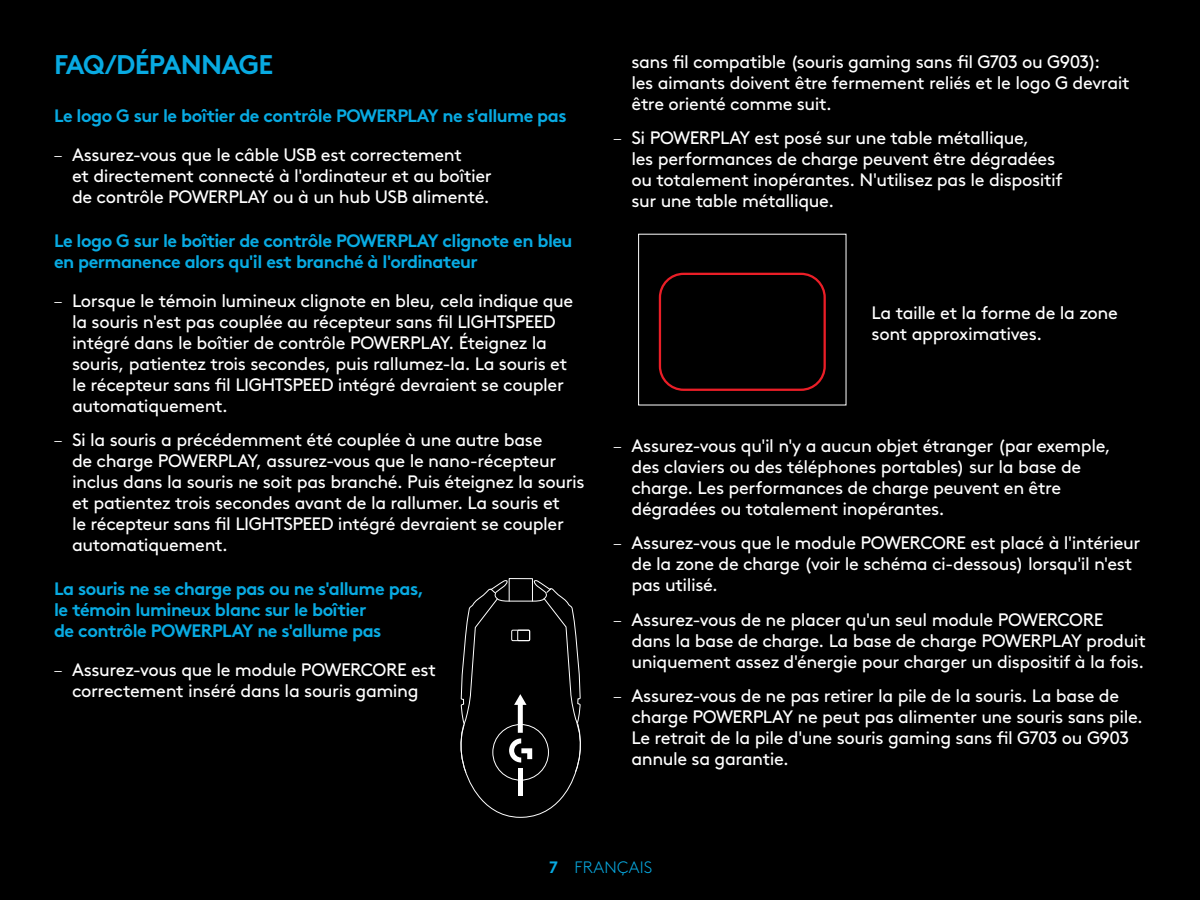
<style>
.page{position:relative;width:1200px;height:900px;background:#000}
.page>*{position:absolute;margin:0;border:0;box-sizing:border-box;transform-origin:0 0}
.t1{font:700 27px "Brown Pro";letter-spacing:-.025em;color:#08aae2}
.t2{font:18px/21px "Brown Pro";letter-spacing:-.02em;color:#fff}
.t3{font:700 18px/21px "Brown Pro";letter-spacing:-.03em;color:#08aae2}
.t4{font:300 16.5px "Brown Pro";letter-spacing:.01em;color:#08aae2}
.s1{font-weight:300}
.s2{font-weight:700}
</style>
<div class="page">
<div style="left:659px;top:273px;width:167px;height:118px;border:2px solid #ea1e27;border-radius:24px"></div>
<div style="left:509px;top:578px;width:24px;height:24px;border:1px solid #fff"></div>
<svg style="left:460px;top:579px;width:121px;height:239px"></svg>
<div style="left:518px;top:768px;width:5px;height:28px;background:#fff"></div>
<h1 class="t1" style="left:54px;top:43px;width:221px">FAQ/DÉPANNAGE</h1>
<p class="t3" style="left:54px;top:104px;width:514px">Le logo G sur le boîtier de contrôle POWERPLAY ne s'allume pas</p>
<p class="t2" style="left:72px;top:143px;width:421px;text-indent:-18px"><span class="s1">–</span> Assurez-vous que le câble USB est correctement<br>et directement connecté à l'ordinateur et au boîtier de contrôle POWERPLAY ou à un hub USB alimenté.</p>
<p class="t3" style="left:54px;top:228px;width:520px">Le logo G sur le boîtier de contrôle POWERPLAY clignote en bleu en permanence alors qu'il est branché à l'ordinateur</p>
<p class="t2" style="left:72px;top:289px;width:503px;text-indent:-18px"><span class="s1">–</span> Lorsque le témoin lumineux clignote en bleu, cela indique que la souris n'est pas couplée au récepteur sans fil LIGHTSPEED intégré dans le boîtier de contrôle POWERPLAY. Éteignez la souris, patientez trois secondes, puis rallumez-la. La souris et le récepteur sans fil LIGHTSPEED intégré devraient se coupler automatiquement.</p>
<p class="t2" style="left:72px;top:428px;width:514px;text-indent:-18px"><span class="s1">–</span> Si la souris a précédemment été couplée à une autre base<br>de charge POWERPLAY, assurez-vous que le nano-récepteur inclus dans la souris ne soit pas branché. Puis éteignez la souris et patientez trois secondes avant de la rallumer. La souris et<br>le récepteur sans fil LIGHTSPEED intégré devraient se coupler automatiquement.</p>
<p class="t3" style="left:54px;top:576px;width:372px">La souris ne se charge pas ou ne s'allume pas, le témoin lumineux blanc sur le boîtier<br>de contrôle POWERPLAY ne s'allume pas</p>
<p class="t2" style="left:54px;top:658px;width:384px;text-align:center"><span class="s1">–</span> Assurez-vous que le module POWERCORE est correctement inséré dans la souris gaming</p>
<p class="t2" style="left:631px;top:49px;width:500px">sans fil compatible (souris gaming sans fil G703 ou G903):<br>les aimants doivent être fermement reliés et le logo G devrait être orienté comme suit.</p>
<p class="t2" style="left:631px;top:126px;width:433px;text-indent:-18px"><span class="s1">–</span> Si POWERPLAY est posé sur une table métallique,<br>les performances de charge peuvent être dégradées ou totalement inopérantes. N'utilisez pas le dispositif sur une table métallique.</p>
<p class="t2" style="left:872px;top:301px;width:248px">La taille et la forme de la zone sont approximatives.</p>
<p class="t2" style="left:631px;top:433px;width:481px;text-indent:-18px"><span class="s1">–</span> Assurez-vous qu'il n'y a aucun objet étranger (par exemple, des claviers ou des téléphones portables) sur la base de charge. Les performances de charge peuvent en être dégradées ou totalement inopérantes.</p>
<p class="t2" style="left:631px;top:531px;width:510px;text-indent:-18px"><span class="s1">–</span> Assurez-vous que le module POWERCORE est placé à l'intérieur de la zone de charge (voir le schéma ci-dessous) lorsqu'il n'est pas utilisé.</p>
<p class="t2" style="left:631px;top:607px;width:516px;text-indent:-18px"><span class="s1">–</span> Assurez-vous de ne placer qu'un seul module POWERCORE dans la base de charge. La base de charge POWERPLAY produit uniquement assez d'énergie pour charger un dispositif à la fois.</p>
<p class="t2" style="left:631px;top:684px;width:509px;text-indent:-18px"><span class="s1">–</span> Assurez-vous de ne pas retirer la pile de la souris. La base de charge POWERPLAY ne peut pas alimenter une souris sans pile.<br>Le retrait de la pile d'une souris gaming sans fil G703 ou G903 annule sa garantie.</p>
<p class="t4" style="left:549px;top:855px;width:105px"><span class="s2">7</span> FRANÇAIS</p>
</div>
